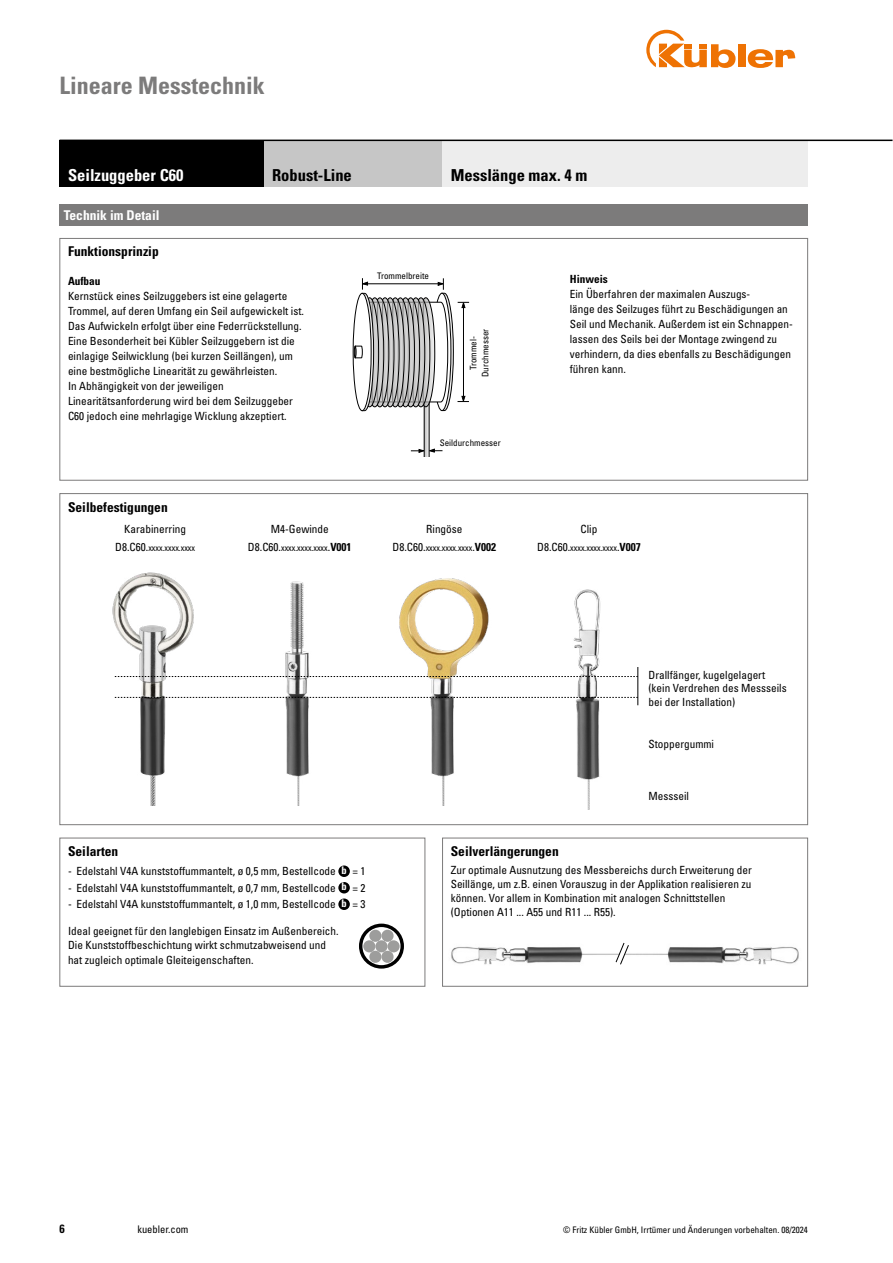
<style>
.page{position:relative;width:893px;height:1263px;background:#fff}
.page>*{position:absolute;margin:0;border:0;box-sizing:border-box;transform-origin:0 0}
.t1{font:700 condensed 24px "Univers LT Std";color:#7c7b7b}
.t2{font:700 condensed 16.5px "Univers LT Std";color:#000}
.t3{font:700 condensed 16.5px "Univers LT Std";color:#fff}
.t4{font:700 condensed 13.5px "Univers LT Std";color:#000}
.t5{font:700 condensed 13.5px "Univers LT Std";color:#fff}
.t6{font:700 condensed 12px "Univers LT Std";color:#000}
.t7{font:condensed 11.25px/15px "Univers LT Std";color:#000}
.t8{font:700 condensed 11.25px "Univers LT Std";color:#000}
.t9{font:condensed 10.5px "Univers LT Std";color:#000}
.t10{font:condensed 9px/12px "Univers LT Std";color:#000;text-align:center}
.t11{font:condensed 9px "Univers LT Std";color:#000;scale:.9 1}
.s1{font-size:11.25px}
.s2{font-weight:700;font-size:11.25px}
.s3{font-weight:700;font-size:10.5px;color:#fff}
</style>
<div class="page">
<div style="left:738px;top:44px;width:7px;height:23px;background:#ee7203"></div>
<svg style="left:748px;top:49px;width:47px;height:19px"></svg>
<svg style="left:646px;top:30px;width:89px;height:38px"></svg>
<div style="left:60px;top:238px;width:748px;height:242px;border:1px solid #7c7b7b"></div>
<img style="left:535px;top:589px;width:104px;height:220px">
<img style="left:244px;top:581px;width:106px;height:225px">
<img style="left:391px;top:578px;width:103px;height:228px">
<hr style="left:637px;top:667px;width:1px;height:38px;background:#000">
<img style="left:112px;top:572px;width:94px;height:234px">
<svg style="left:115px;top:676px;width:523px;height:1px"></svg>
<svg style="left:115px;top:697px;width:523px;height:1px"></svg>
<div style="left:442px;top:838px;width:366px;height:148px;border:1px solid #7c7b7b"></div>
<img style="left:451px;top:946px;width:165px;height:19px">
<img style="left:629px;top:946px;width:170px;height:19px">
<svg style="left:616px;top:942px;width:13px;height:23px"></svg>
<div style="left:60px;top:838px;width:365px;height:148px;border:1px solid #7c7b7b"></div>
<div style="left:363px;top:940px;width:12px;height:12px;background:#9d9d9c;border-radius:50%"></div>
<div style="left:369px;top:951px;width:12px;height:12px;background:#9d9d9c;border-radius:50%"></div>
<div style="left:369px;top:930px;width:12px;height:12px;background:#9d9d9c;border-radius:50%"></div>
<div style="left:381px;top:951px;width:13px;height:12px;background:#9d9d9c;border-radius:50%"></div>
<div style="left:381px;top:930px;width:13px;height:12px;background:#9d9d9c;border-radius:50%"></div>
<div style="left:375px;top:940px;width:13px;height:12px;background:#9d9d9c;border-radius:50%"></div>
<div style="left:388px;top:940px;width:12px;height:12px;background:#9d9d9c;border-radius:50%"></div>
<div style="left:359px;top:924px;width:45px;height:44px;border:3px solid #000;border-radius:50%"></div>
<svg style="left:354px;top:278px;width:115px;height:178px"></svg>
<div style="left:442px;top:140px;width:366px;height:47px;background:#ededed"></div>
<div style="left:264px;top:140px;width:178px;height:47px;background:#c6c6c6"></div>
<div style="left:60px;top:140px;width:204px;height:47px;background:#000"></div>
<div style="left:338px;top:865px;width:12px;height:12px;background:#000;border-radius:50%"></div>
<div style="left:338px;top:882px;width:12px;height:11px;background:#000;border-radius:50%"></div>
<div style="left:338px;top:898px;width:12px;height:12px;background:#000;border-radius:50%"></div>
<div style="left:60px;top:204px;width:748px;height:21px;background:#7c7b7b"></div>
<hr style="left:60px;top:140px;width:832px;height:1px;background:#000">
<h1 class="t1" style="left:60px;top:71px;width:207px">Lineare Messtechnik</h1>
<h2 class="t3" style="left:68px;top:165px;width:117px">Seilzuggeber C60</h2>
<h2 class="t2" style="left:272px;top:165px;width:81px">Robust-Line</h2>
<h2 class="t2" style="left:451px;top:165px;width:138px">Messlänge max. 4 m</h2>
<p class="t5" style="left:64px;top:207px;width:97px">Technik im Detail</p>
<p class="t4" style="left:68px;top:243px;width:92px">Funktionsprinzip</p>
<p class="t8" style="left:68px;top:274px;width:34px">Aufbau</p>
<p class="t7" style="left:68px;top:288px;width:237px">Kernstück eines Seilzuggebers ist eine gelagerte Trommel, auf deren Umfang ein Seil aufgewickelt ist.<br>Das Aufwickeln erfolgt über eine Federrückstellung.<br>Eine Besonderheit bei Kübler Seilzuggebern ist die einlagige Seilwicklung (bei kurzen Seillängen), um eine bestmögliche Linearität zu gewährleisten.<br>In Abhängigkeit von der jeweiligen Linearitätsanforderung wird bei dem Seilzuggeber C60 jedoch eine mehrlagige Wicklung akzeptiert.</p>
<p class="t4" style="left:68px;top:498px;width:101px">Seilbefestigungen</p>
<p class="t7" style="left:124px;top:522px;width:63px">Karabinerring</p>
<p class="t11" style="left:115px;top:542px;width:90px"><span class="s1">D8.C60.</span>xxxx.xxxx.xxxx</p>
<p class="t7" style="left:271px;top:522px;width:60px">M4-Gewinde</p>
<p class="t11" style="left:248px;top:542px;width:117px"><span class="s1">D8.C60.</span>xxxx.xxxx.xxxx<span class="s1">.</span><span class="s2">V001</span></p>
<p class="t10" style="left:377px;top:269px;width:53px">Trommelbreite</p>
<p class="t10" style="left:467px;top:377px;width:50px;rotate:-90deg">Trommel-<br>Durchmesser</p>
<p class="t10" style="left:440px;top:436px;width:62px">Seildurchmesser</p>
<p class="t7" style="left:426px;top:522px;width:38px">Ringöse</p>
<p class="t11" style="left:393px;top:542px;width:117px"><span class="s1">D8.C60.</span>xxxx.xxxx.xxxx<span class="s1">.</span><span class="s2">V002</span></p>
<p class="t8" style="left:570px;top:273px;width:40px">Hinweis</p>
<p class="t7" style="left:570px;top:287px;width:225px">Ein Überfahren der maximalen Auszugs-<br>länge des Seilzuges führt zu Beschädigungen an Seil und Mechanik. Außerdem ist ein Schnappen&shy;lassen des Seils bei der Montage zwingend zu verhindern, da dies ebenfalls zu Beschädigungen führen kann.</p>
<p class="t7" style="left:580px;top:522px;width:18px">Clip</p>
<p class="t11" style="left:537px;top:542px;width:117px"><span class="s1">D8.C60.</span>xxxx.xxxx.xxxx<span class="s1">.</span><span class="s2">V007</span></p>
<p class="t4" style="left:68px;top:843px;width:52px">Seilarten</p>
<p class="t7" style="left:68px;top:863px;width:299px">- Edelstahl V4A kunststoffummantelt, ø 0,5 mm, Bestellcode <span class="s3">b</span> = 1</p>
<p class="t7" style="left:68px;top:880px;width:299px">- Edelstahl V4A kunststoffummantelt, ø 0,7 mm, Bestellcode <span class="s3">b</span> = 2</p>
<p class="t7" style="left:68px;top:896px;width:299px">- Edelstahl V4A kunststoffummantelt, ø 1,0 mm, Bestellcode <span class="s3">b</span> = 3</p>
<p class="t7" style="left:68px;top:924px;width:272px;line-height:14.2px">Ideal geeignet für den langlebigen Einsatz im Außenbereich.<br>Die Kunststoffbeschichtung wirkt schmutzabweisend und hat zugleich optimale Gleiteigenschaften.</p>
<p class="t7" style="left:648px;top:668px;width:140px;line-height:13.5px">Drallfänger, kugelgelagert (kein Verdrehen des Messseils bei der Installation)</p>
<p class="t7" style="left:648px;top:736px;width:67px">Stoppergummi</p>
<p class="t7" style="left:648px;top:788px;width:42px">Messseil</p>
<p class="t4" style="left:451px;top:843px;width:109px">Seilverlängerungen</p>
<p class="t7" style="left:451px;top:862px;width:303px;line-height:14.2px">Zur optimale Ausnutzung des Messbereichs durch Erweiterung der Seillänge, um z.B. einen Vorauszug in der Applikation realisieren zu können. Vor allem in Kombination mit analogen Schnittstellen (Optionen A11 ... A55 und R11 ... R55).</p>
<p class="t6" style="left:60px;top:1221px;width:7px">6</p>
<p class="t9" style="left:137px;top:1223px;width:53px">kuebler.com</p>
<p class="t10" style="left:563px;top:1224px;width:246px">© Fritz Kübler GmbH, Irrtümer und Änderungen vorbehalten. 08/2024</p>
</div>
